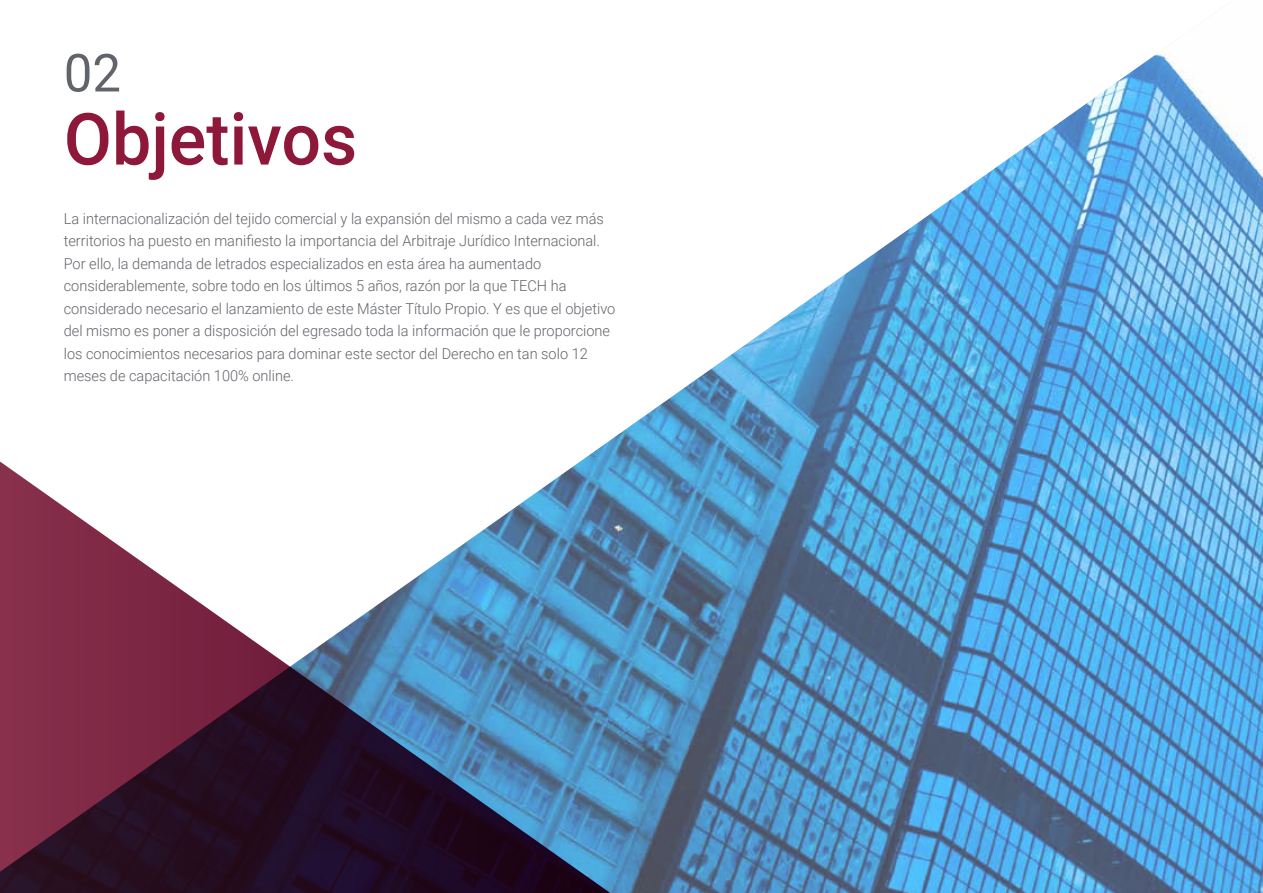
<style>
.page{position:relative;width:1263px;height:893px;background:#fff}
.page>*{position:absolute;margin:0;border:0;box-sizing:border-box;transform-origin:0 0}
.t1{font:500 72px "Roboto";color:#8d183a}
.t2{font:52.5px "Roboto";color:#61646a}
.t3{font:300 15px/22.5px "Roboto";color:#61646a}
</style>
<div class="page">
<img style="left:602px;top:52px;width:661px;height:841px">
<svg style="left:0;top:446px;width:640px;height:447px"></svg>
<h2 class="t2" style="left:64px;top:36px;width:59px">02</h2>
<h1 class="t1" style="left:64px;top:89px;width:295px">Objetivos</h1>
<p class="t3" style="left:64px;top:207px;width:553px">La internacionalización del tejido comercial y la expansión del mismo a cada vez más territorios ha puesto en manifiesto la importancia del Arbitraje Jurídico Internacional.<br>Por ello, la demanda de letrados especializados en esta área ha aumentado considerablemente, sobre todo en los últimos 5 años, razón por la que TECH ha considerado necesario el lanzamiento de este Máster Título Propio. Y es que el objetivo del mismo es poner a disposición del egresado toda la información que le proporcione los conocimientos necesarios para dominar este sector del Derecho en tan solo 12 meses de capacitación 100% online.</p>
</div>
